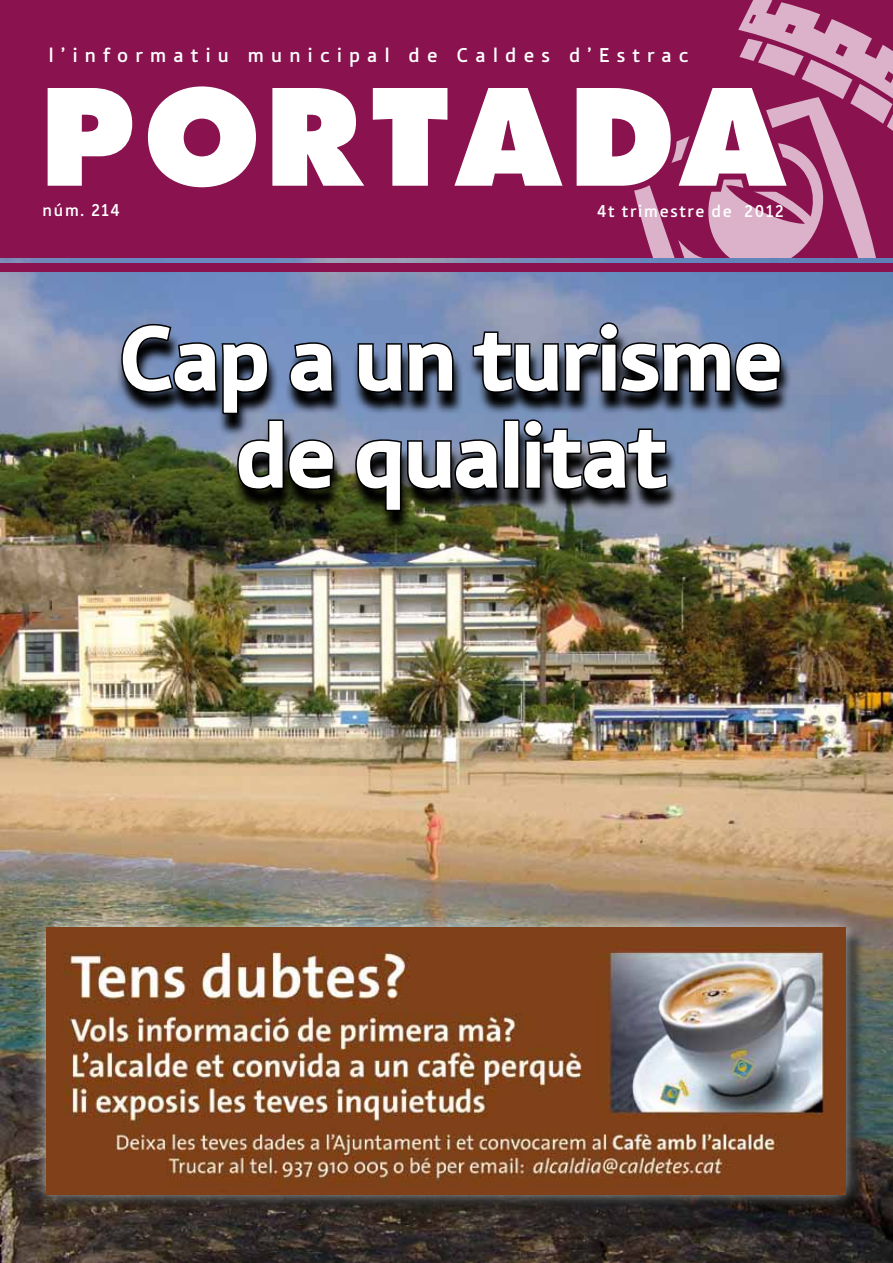
<style>
.page{position:relative;width:893px;height:1263px;background:#fff}
.page>*{position:absolute;margin:0;border:0;box-sizing:border-box;transform-origin:0 0}
.t1{font:900 97.05px/97.1px "Tabula ITC Std";letter-spacing:-.035em;color:#fff;text-align:center}
.t2{font:500 21px "Tabula ITC Std";letter-spacing:.35em;color:#fff}
.t3{font:500 18px "Tabula ITC Std";letter-spacing:.1em;color:#fff}
</style>
<div class="page">
<img style="left:0;top:258px;width:893px;height:1005px">
<div style="left:0;top:0;width:893px;height:258px;background:#89124f"></div>
<div style="left:0;top:263px;width:893px;height:8px;background:#89124f"></div>
<svg style="left:47px;top:0;width:846px;height:258px"></svg>
<svg style="left:116px;top:329px;width:677px;height:205px;background:#626d75"></svg>
<svg style="left:356px;top:341px;width:99px;height:53px;background:#2d3749"></svg>
<svg style="left:471px;top:321px;width:312px;height:73px;background:#444d60"></svg>
<svg style="left:120px;top:322px;width:216px;height:169px;background:#495662"></svg>
<svg style="left:354px;top:418px;width:316px;height:95px;background:#414853"></svg>
<div style="left:31px;top:912px;width:830px;height:298px;background:#fff;opacity:.75"></div>
<img style="left:47px;top:927px;width:799px;height:268px">
<p class="t2" style="left:49px;top:43px;width:641px">l’informatiu municipal de Caldes d’Estrac</p>
<p class="t3" style="left:43px;top:199px;width:79px">núm. 214</p>
<p class="t3" style="left:597px;top:201px;width:188px">4t trimestre de 2012</p>
<h1 class="t1" style="left:118px;top:309px;width:667px">Cap a un turisme de qualitat</h1>
</div>
